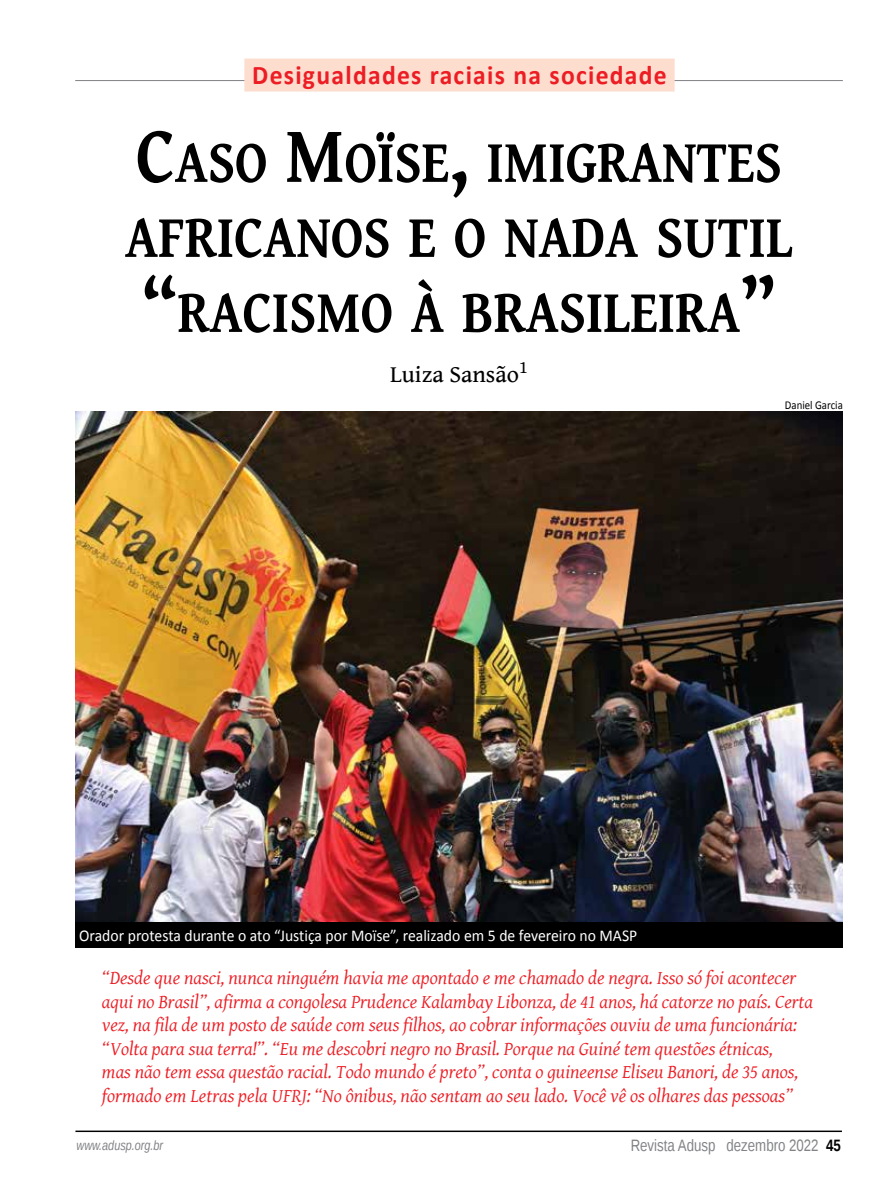
<style>
.page{position:relative;width:893px;height:1191px;background:#fff}
.page>*{position:absolute;margin:0;border:0;box-sizing:border-box;transform-origin:0 0}
.t1{font:700 60.75px/75px "Gentium Book Basic";color:#000;scale:.85 1}
.t2{font:700 27px "Calibri";letter-spacing:.05em;color:#ed1d24;scale:.95 1}
.t3{font:24px "Gentium Book Basic";color:#000}
.t4{font:italic 19.5px/23.4px "Gentium Basic";color:#ed1d24}
.t5{font:16.5px "Calibri";color:#fff;scale:.95 1}
.t6{font:16.5px "Liberation Sans Narrow";color:#808285}
.t7{font:italic 13.5px "Liberation Sans Narrow";color:#808285}
.t8{font:12px "Calibri";color:#000;scale:.9 1}
.s1{font-size:81px}
.s2{font-weight:700;color:#000}
</style>
<div class="page">
<hr style="left:75px;top:1130px;width:767px;height:2px;background:#000">
<hr style="left:75px;top:80px;width:768px;height:1px;background:#808285">
<img style="left:75px;top:411px;width:768px;height:511px">
<div style="left:75px;top:922px;width:768px;height:25px;background:#000"></div>
<div style="left:244px;top:59px;width:431px;height:33px;background:#fdddce"></div>
<h2 class="t2" style="left:252px;top:58px;width:438px">Desigualdades raciais na sociedade</h2>
<h1 class="t1" style="left:125px;top:122px;width:787px"><span class="s1">C</span>ASO <span class="s1">M</span>OÏSE<span class="s1">,</span> IMIGRANTES<br>AFRICANOS E O NADA SUTIL <span class="s1">“</span>RACISMO À BRASILEIRA<span class="s1">”</span></h1>
<p class="t3" style="left:390px;top:356px;width:139px">Luiza Sansão<sup>1</sup></p>
<p class="t8" style="left:785px;top:398px;width:66px">Daniel Garcia</p>
<p class="t5" style="left:79px;top:925px;width:589px">Orador protesta durante o ato “Justiça por Moïse”, realizado em 5 de fevereiro no MASP</p>
<p class="t4" style="left:102px;top:966px;width:713px">“Desde que nasci, nunca ninguém havia me apontado e me chamado de negra. Isso só foi acontecer aqui no Brasil”, afirma a congolesa Prudence Kalambay Libonza, de 41 anos, há catorze no país. Certa vez, na fila de um posto de saúde com seus filhos, ao cobrar informações ouviu de uma funcionária: “Volta para sua terra!”. “Eu me descobri negro no Brasil. Porque na Guiné tem questões étnicas,<br>mas não tem essa questão racial. Todo mundo é preto”, conta o guineense Eliseu Banori, de 35 anos, formado em Letras pela UFRJ: “No ônibus, não sentam ao seu lado. Você vê os olhares das pessoas”</p>
<p class="t7" style="left:76px;top:1136px;width:88px">www.adusp.org.br</p>
<p class="t6" style="left:631px;top:1135px;width:212px">Revista Adusp dezembro 2022 <span class="s2">45</span></p>
</div>
